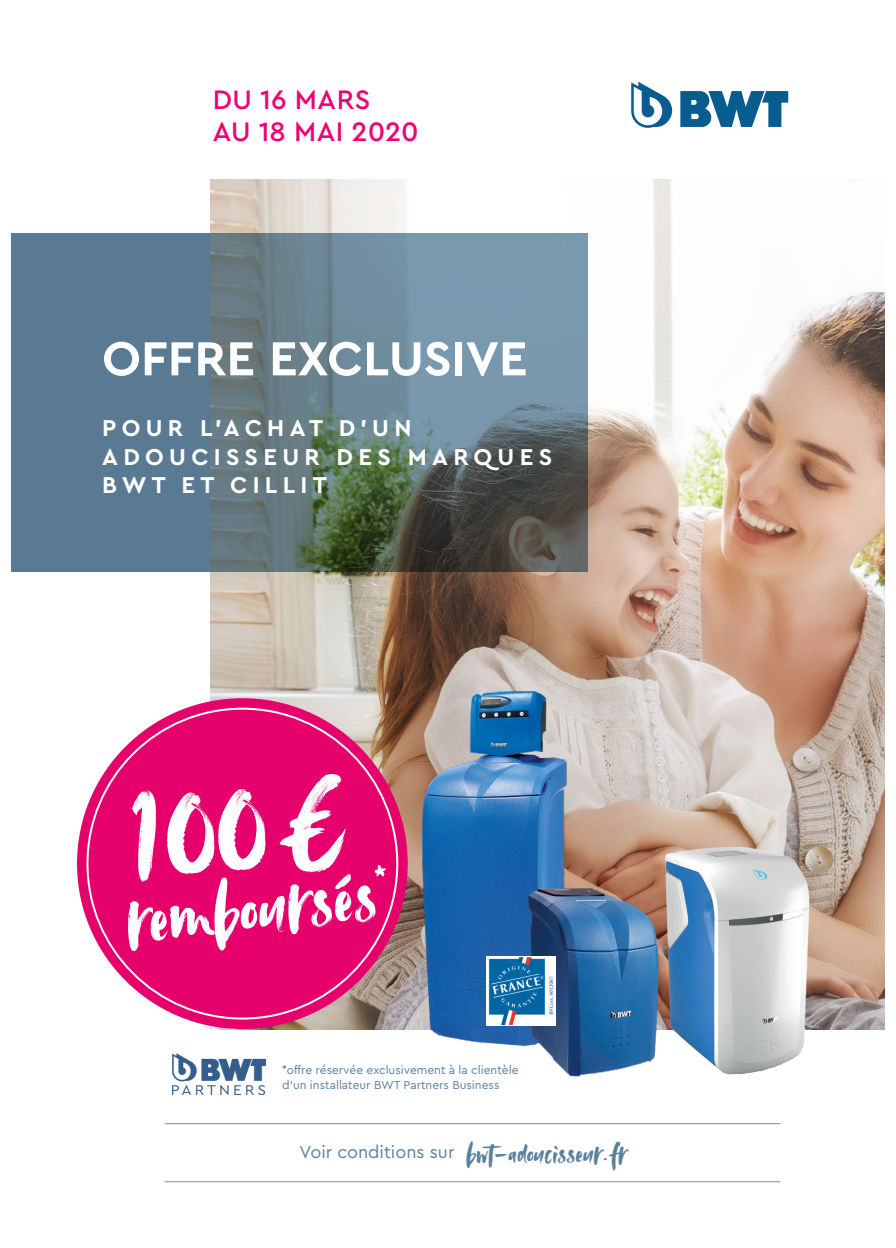
<style>
.page{position:relative;width:896px;height:1248px;background:#fff}
.page>*{position:absolute;margin:0;border:0;box-sizing:border-box;transform-origin:0 0}
.t1{font:151.8px "Avallon Alt";color:#fff}
.t2{font:86.4px "Avallon";color:#fff}
.Cover_Headline{font:700 50px "Cera PRO";color:#fff}
.t3{font:32px "Avallon";color:#59819d}
.t4{font:500 28px "Cera PRO";letter-spacing:.005em;color:#ed0275}
.Cover_Subline{font:700 24px "Cera PRO";letter-spacing:.22em;color:#fff}
.t5{font:18px "Cera PRO";color:#59819d}
.t6{font:12px "Cera PRO";color:#59819d}
</style>
<div class="page">
<img style="left:211px;top:180px;width:673px;height:848px">
<svg style="left:11px;top:233px;width:577px;height:339px;background:#607986"></svg>
<div style="left:77px;top:698px;width:331px;height:330px;background:#e5006b;border-radius:50%"></div>
<hr style="left:165px;top:1123px;width:615px;height:1px;background:#878a8f">
<hr style="left:165px;top:1181px;width:615px;height:1px;background:#878a8f">
<img style="left:173px;top:1053px;width:92px;height:41px">
<img style="left:733px;top:830px;width:92px;height:245px">
<img style="left:336px;top:684px;width:397px;height:393px">
<img style="left:486px;top:956px;width:70px;height:69px">
<svg style="left:680px;top:91px;width:108px;height:36px"></svg>
<svg style="left:631px;top:82px;width:41px;height:46px"></svg>
<p class="t4" style="left:213px;top:81px;width:159px">DU 16 MARS</p>
<p class="t4" style="left:213px;top:113px;width:207px">AU 18 MAI 2020</p>
<p class="Cover_Headline" style="left:102px;top:325px;width:427px">OFFRE EXCLUSIVE</p>
<p class="Cover_Subline" style="left:102px;top:412px;width:311px">POUR L’ACHAT D’UN</p>
<p class="Cover_Subline" style="left:102px;top:440px;width:451px">ADOUCISSEUR DES MARQUES</p>
<p class="Cover_Subline" style="left:102px;top:469px;width:226px">BWT ET CILLIT</p>
<p class="t1" style="left:125px;top:728px;width:217px;rotate:-4deg">100 €</p>
<p class="t2" style="left:119px;top:865px;width:267px;rotate:-6deg">remboursés<sup>*</sup></p>
<p class="t6" style="left:282px;top:1062px;width:238px">*offre réservée exclusivement à la clientèle</p>
<p class="t6" style="left:282px;top:1076px;width:219px">d’un installateur BWT Partners Business</p>
<p class="t5" style="left:300px;top:1140px;width:156px">Voir conditions sur</p>
<p class="t3" style="left:466px;top:1132px;width:162px">bwt-adoucisseur.fr</p>
</div>
